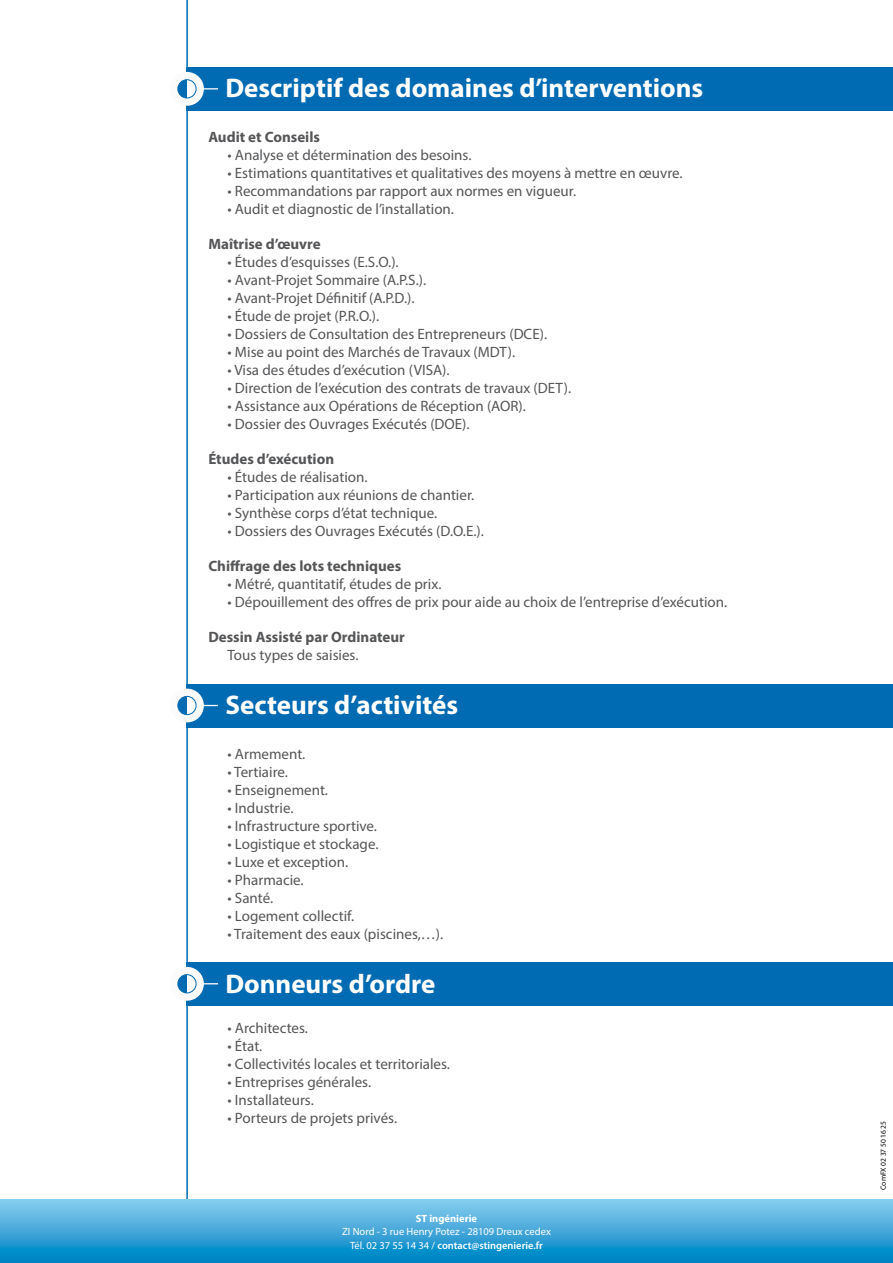
<style>
.page{position:relative;width:893px;height:1263px;background:#fff}
.page>*{position:absolute;margin:0;border:0;box-sizing:border-box;transform-origin:0 0}
.t1{font:700 27px "Myriad Pro";color:#fff}
.t2{font:15px "Myriad Pro";color:#555658}
.t3{font:700 15px "Myriad Pro";color:#555658}
.t4{font:10.5px/13.5px "Myriad Pro";color:#fff;text-align:center}
.t5{font:700 10.5px "Myriad Pro";color:#fff}
.t6{font:7.5px "Myriad Pro";color:#000}
.s1{font-weight:600}
</style>
<div class="page">
<hr style="left:186px;top:0;width:2px;height:1263px;background:#006ab3">
<svg style="left:0;top:1199px;width:893px;height:64px;background:#3fa7d9"></svg>
<div style="left:187px;top:684px;width:706px;height:43px;background:#006ab3"></div>
<div style="left:170px;top:689px;width:34px;height:33px;background:#fbfbfb;border-radius:50%"></div>
<div style="left:177px;top:696px;width:20px;height:19px;border:1px solid #006ab3;border-radius:50%"></div>
<svg style="left:178px;top:696px;width:9px;height:19px"></svg>
<svg style="left:204px;top:705px;width:14px;height:1px"></svg>
<div style="left:187px;top:962px;width:706px;height:43px;background:#006ab3"></div>
<div style="left:170px;top:967px;width:34px;height:34px;background:#fbfbfb;border-radius:50%"></div>
<div style="left:177px;top:974px;width:20px;height:19px;border:1px solid #006ab3;border-radius:50%"></div>
<svg style="left:178px;top:975px;width:9px;height:18px"></svg>
<svg style="left:204px;top:983px;width:14px;height:1px"></svg>
<div style="left:187px;top:67px;width:706px;height:44px;background:#006ab3"></div>
<div style="left:170px;top:72px;width:34px;height:34px;background:#fbfbfb;border-radius:50%"></div>
<div style="left:177px;top:79px;width:20px;height:19px;border:1px solid #006ab3;border-radius:50%"></div>
<svg style="left:178px;top:80px;width:9px;height:18px"></svg>
<hr style="left:197px;top:88px;width:21px;height:2px;background:#fbfbfb">
<h1 class="t1" style="left:225px;top:70px;width:479px">Descriptif des domaines d’interventions</h1>
<p class="t3" style="left:208px;top:127px;width:113px">Audit et Conseils</p>
<p class="t2" style="left:227px;top:146px;width:246px">• Analyse et détermination des besoins.</p>
<p class="t2" style="left:227px;top:164px;width:457px">• Estimations quantitatives et qualitatives des moyens à mettre en œuvre.</p>
<p class="t2" style="left:227px;top:182px;width:350px">• Recommandations par rapport aux normes en vigueur.</p>
<p class="t2" style="left:227px;top:200px;width:228px">• Audit et diagnostic de l’installation.</p>
<p class="t3" style="left:208px;top:234px;width:114px">Maîtrise d’œuvre</p>
<p class="t2" style="left:227px;top:253px;width:173px">• Études d’esquisses (E.S.O.).</p>
<p class="t2" style="left:227px;top:271px;width:200px">• Avant-Projet Sommaire (A.P.S.).</p>
<p class="t2" style="left:227px;top:289px;width:189px">• Avant-Projet Définitif (A.P.D.).</p>
<p class="t2" style="left:227px;top:307px;width:153px">• Étude de projet (P.R.O.).</p>
<p class="t2" style="left:227px;top:325px;width:321px">• Dossiers de Consultation des Entrepreneurs (DCE).</p>
<p class="t2" style="left:227px;top:343px;width:289px">• Mise au point des Marchés de Travaux (MDT).</p>
<p class="t2" style="left:227px;top:361px;width:223px">• Visa des études d’exécution (VISA).</p>
<p class="t2" style="left:227px;top:379px;width:345px">• Direction de l’exécution des contrats de travaux (DET).</p>
<p class="t2" style="left:227px;top:397px;width:300px">• Assistance aux Opérations de Réception (AOR).</p>
<p class="t2" style="left:227px;top:415px;width:244px">• Dossier des Ouvrages Exécutés (DOE).</p>
<p class="t3" style="left:208px;top:449px;width:127px">Études d’exécution</p>
<p class="t2" style="left:227px;top:468px;width:142px">• Études de réalisation.</p>
<p class="t2" style="left:227px;top:486px;width:248px">• Participation aux réunions de chantier.</p>
<p class="t2" style="left:227px;top:504px;width:211px">• Synthèse corps d’état technique.</p>
<p class="t2" style="left:227px;top:522px;width:258px">• Dossiers des Ouvrages Exécutés (D.O.E.).</p>
<p class="t3" style="left:208px;top:556px;width:194px">Chiffrage des lots techniques</p>
<p class="t2" style="left:227px;top:575px;width:215px">• Métré, quantitatif, études de prix.</p>
<p class="t2" style="left:227px;top:593px;width:501px">• Dépouillement des offres de prix pour aide au choix de l’entreprise d’exécution.</p>
<p class="t3" style="left:208px;top:627px;width:198px">Dessin Assisté par Ordinateur</p>
<p class="t2" style="left:227px;top:646px;width:133px">Tous types de saisies.</p>
<h1 class="t1" style="left:225px;top:687px;width:234px">Secteurs d’activités</h1>
<p class="t2" style="left:227px;top:745px;width:79px">• Armement.</p>
<p class="t2" style="left:227px;top:763px;width:62px">• Tertiaire.</p>
<p class="t2" style="left:227px;top:781px;width:102px">• Enseignement.</p>
<p class="t2" style="left:227px;top:799px;width:68px">• Industrie.</p>
<p class="t2" style="left:227px;top:817px;width:151px">• Infrastructure sportive.</p>
<p class="t2" style="left:227px;top:835px;width:152px">• Logistique et stockage.</p>
<p class="t2" style="left:227px;top:853px;width:122px">• Luxe et exception.</p>
<p class="t2" style="left:227px;top:871px;width:78px">• Pharmacie.</p>
<p class="t2" style="left:227px;top:889px;width:47px">• Santé.</p>
<p class="t2" style="left:227px;top:907px;width:128px">• Logement collectif.</p>
<p class="t2" style="left:227px;top:925px;width:217px">• Traitement des eaux (piscines,…).</p>
<h1 class="t1" style="left:225px;top:966px;width:212px">Donneurs d’ordre</h1>
<p class="t2" style="left:227px;top:1018px;width:82px">• Architectes.</p>
<p class="t2" style="left:227px;top:1036px;width:36px">• État.</p>
<p class="t2" style="left:227px;top:1054px;width:224px">• Collectivités locales et territoriales.</p>
<p class="t2" style="left:227px;top:1072px;width:145px">• Entreprises générales.</p>
<p class="t2" style="left:227px;top:1090px;width:88px">• Installateurs.</p>
<p class="t2" style="left:227px;top:1108px;width:171px">• Porteurs de projets privés.</p>
<p class="t5" style="left:416px;top:1211px;width:63px">ST ingénierie</p>
<p class="t4" style="left:342px;top:1224px;width:210px">ZI Nord - 3 rue Henry Potez - 28109 Dreux cedex<br>Tél. 02 37 55 14 34 / <span class="s1">contact@stingenierie.fr</span></p>
<p class="t6" style="left:879px;top:1190px;width:71px;rotate:-90deg">ComFX 02 37 50 16 25</p>
</div>
